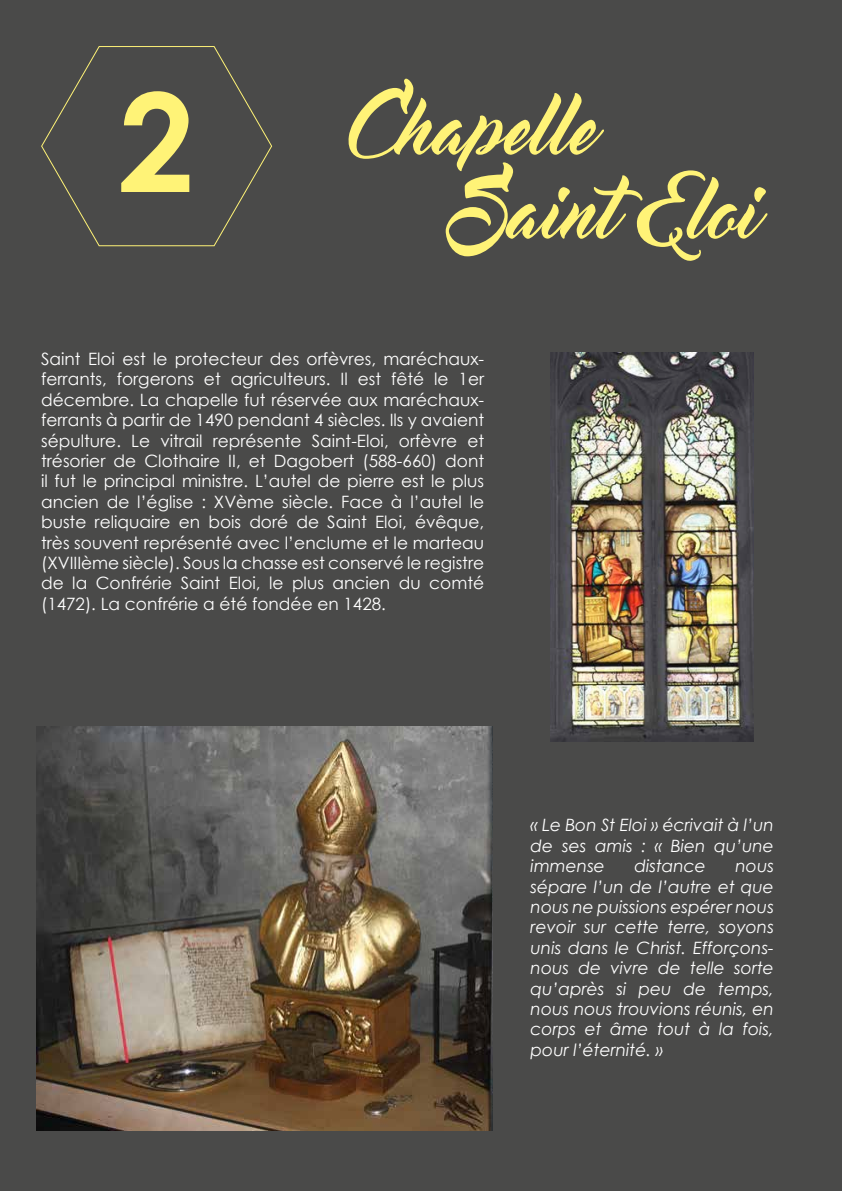
<style>
.page{position:relative;width:842px;height:1191px;background:#4a4a49}
.page>*{position:absolute;margin:0;border:0;box-sizing:border-box;transform-origin:0 0}
.t1{font:700 136.8px "Century Gothic";color:#fff377}
.t2{font:70px/84px "Master Of Break";color:#fff377}
.t3{font:17px/20.4px "Century Gothic";color:#fff;text-align:justify}
.t4{font:italic 17px/20.4px "Century Gothic";color:#fff;text-align:justify}
</style>
<div class="page">
<img style="left:36px;top:726px;width:457px;height:404px">
<img style="left:551px;top:352px;width:203px;height:389px">
<div style="left:41px;top:45px;width:232px;height:202px;background:#4a4a49"></div>
<h1 class="t1" style="left:118px;top:38px;width:78px">2</h1>
<h2 class="t2" style="left:459px;top:89px;width:298px;text-indent:-108px">Chapelle<br>Saint Eloi</h2>
<p class="t3" style="left:41px;top:348px;width:445px">Saint Eloi est le protecteur des orfèvres, maréchaux&shy;ferrants, forgerons et agriculteurs. Il est fêté le 1er décembre. La chapelle fut réservée aux maréchaux&shy;ferrants à partir de 1490 pendant 4 siècles. Ils y avaient sépulture. Le vitrail représente Saint-Eloi, orfèvre et trésorier de Clothaire II, et Dagobert (588-660) dont il fut le principal ministre. L’autel de pierre est le plus ancien de l’église : XVème siècle. Face à l’autel le buste reliquaire en bois doré de Saint Eloi, évêque, très souvent représenté avec l’enclume et le marteau (XVIIIème siècle). Sous la chasse est conservé le registre de la Confrérie Saint Eloi, le plus ancien du comté (1472). La confrérie a été fondée en 1428.</p>
<p class="t4" style="left:531px;top:814px;width:245px">« Le Bon St Eloi » écrivait à l’un de ses amis : « Bien qu’une immense</p>
<p class="t4" style="left:634px;top:855px;width:73px">distance</p>
<p class="t4" style="left:531px;top:855px;width:245px;text-indent:205px">nous sépare l’un de l’autre et que nous ne puissions espérer nous revoir sur cette terre, soyons unis dans le Christ. Efforçons&shy;nous de vivre de telle sorte qu’après si peu de temps, nous nous trouvions réunis, en corps et âme tout à la fois, pour l’éternité. »</p>
</div>
